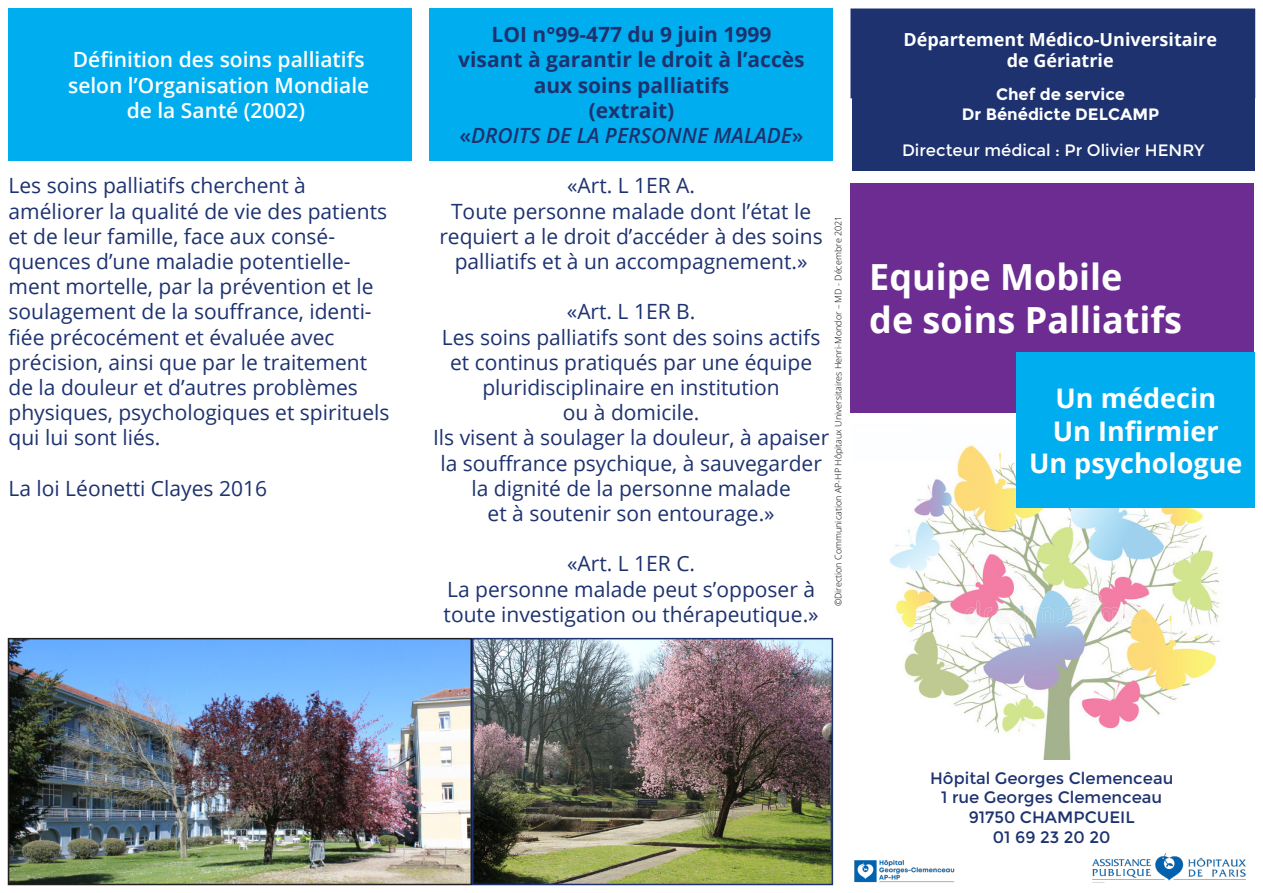
<style>
.page{position:relative;width:1263px;height:893px;background:#fff}
.page>*{position:absolute;margin:0;border:0;box-sizing:border-box;transform-origin:0 0}
.t1{font:700 36px "Open Sans";color:#fff}
.t2{font:700 27px "Open Sans";color:#fff}
.t3{font:21px/25.2px "Open Sans";color:#1d326f}
.t4{font:700 21px "Open Sans";color:#1d326f}
.t5{font:600 21px "Open Sans";color:#fff}
.t6{font:italic 600 21px "Open Sans";color:#1d326f}
.t7{font:700 18px "Open Sans";color:#fff}
.t8{font:16.5px "Montserrat";color:#1d326f}
.t9{font:16.5px "Montserrat";color:#fff}
.t10{font:700 16.5px "Montserrat";color:#fff}
.t11{font:300 9px "Open Sans";color:#000001}
.s1{font-style:normal}
</style>
<div class="page">
<div style="left:852px;top:81px;width:402px;height:90px;background:#1d326f"></div>
<img style="left:854px;top:859px;width:101px;height:24px">
<img style="left:1092px;top:854px;width:153px;height:29px">
<div style="left:850px;top:9px;width:405px;height:89px;background:#1d326f"></div>
<div style="left:850px;top:183px;width:404px;height:229px;background:#6c2c91"></div>
<div style="left:9px;top:9px;width:403px;height:152px;background:#00aeef"></div>
<div style="left:429px;top:9px;width:404px;height:152px;background:#00aeef"></div>
<img style="left:889px;top:445px;width:331px;height:315px">
<div style="left:1016px;top:352px;width:239px;height:156px;background:#00aeef"></div>
<img style="left:11px;top:641px;width:458px;height:241px">
<div style="left:8px;top:638px;width:464px;height:247px;border:2px solid #231f20"></div>
<img style="left:475px;top:641px;width:355px;height:241px">
<div style="left:472px;top:638px;width:361px;height:247px;border:2px solid #1d326f"></div>
<p class="t5" style="left:73px;top:45px;width:293px">Définition des soins palliatifs</p>
<p class="t5" style="left:68px;top:71px;width:303px">selon l’Organisation Mondiale</p>
<p class="t5" style="left:127px;top:96px;width:180px">de la Santé (2002)</p>
<p class="t3" style="left:9px;top:173px;width:299px">Les soins palliatifs cherchent à</p>
<p class="t3" style="left:9px;top:198px;width:380px">améliorer la qualité de vie des patients et de leur famille, face aux consé&shy;quences d’une maladie potentielle&shy;ment mortelle, par la prévention et le</p>
<p class="t3" style="left:9px;top:299px;width:365px">soulagement de la souffrance, identi&shy;fiée précocément et évaluée avec</p>
<p class="t3" style="left:9px;top:349px;width:360px">précision, ainsi que par le traitement de la douleur et d’autres problèmes</p>
<p class="t3" style="left:9px;top:399px;width:382px">physiques, psychologiques et spirituels qui lui sont liés.</p>
<p class="t3" style="left:9px;top:475px;width:260px">La loi Léonetti Clayes 2016</p>
<p class="t4" style="left:492px;top:20px;width:281px">LOI n°99-477 du 9 juin 1999</p>
<p class="t4" style="left:458px;top:45px;width:348px">visant à garantir le droit à l’accès</p>
<p class="t4" style="left:534px;top:70px;width:197px">aux soins palliatifs</p>
<p class="t4" style="left:589px;top:95px;width:87px">(extrait)</p>
<p class="t6" style="left:459px;top:121px;width:346px"><span class="s1">«</span>DROITS DE LA PERSONNE MALADE<span class="s1">»</span></p>
<p class="t3" style="left:567px;top:173px;width:130px">«Art. L 1ER A.</p>
<p class="t3" style="left:451px;top:198px;width:362px">Toute personne malade dont l’état le</p>
<p class="t3" style="left:439px;top:223px;width:385px">requiert a le droit d’accéder à des soins</p>
<p class="t3" style="left:455px;top:248px;width:354px">palliatifs et à un accompagnement.»</p>
<p class="t3" style="left:567px;top:299px;width:130px">«Art. L 1ER B.</p>
<p class="t3" style="left:442px;top:324px;width:380px">Les soins palliatifs sont des soins actifs</p>
<p class="t3" style="left:450px;top:349px;width:364px">et continus pratiqués par une équipe</p>
<p class="t3" style="left:482px;top:374px;width:299px">pluridisciplinaire en institution</p>
<p class="t3" style="left:563px;top:399px;width:138px">ou à domicile.</p>
<p class="t3" style="left:433px;top:425px;width:398px">Ils visent à soulager la douleur, à apaiser</p>
<p class="t3" style="left:440px;top:450px;width:383px">la souffrance psychique, à sauvegarder</p>
<p class="t3" style="left:471px;top:475px;width:321px">la dignité de la personne malade</p>
<p class="t3" style="left:488px;top:500px;width:289px">et à soutenir son entourage.»</p>
<p class="t3" style="left:567px;top:551px;width:130px">«Art. L 1ER C.</p>
<p class="t3" style="left:447px;top:576px;width:369px">La personne malade peut s’opposer à</p>
<p class="t3" style="left:444px;top:601px;width:377px">toute investigation ou thérapeutique.»</p>
<p class="t11" style="left:832px;top:606px;width:392px;rotate:-90deg">©Direction Communication AP-HP Hôpitaux Universitaires Henri-Mondor – MD - Décembre 2021</p>
<p class="t7" style="left:903px;top:26px;width:315px">Département Médico-Universitaire</p>
<p class="t7" style="left:1007px;top:48px;width:109px">de Gériatrie</p>
<p class="t10" style="left:996px;top:85px;width:131px">Chef de service</p>
<p class="t10" style="left:962px;top:105px;width:199px">Dr Bénédicte DELCAMP</p>
<p class="t9" style="left:902px;top:140px;width:304px">Directeur médical : Pr Olivier HENRY</p>
<p class="t1" style="left:869px;top:251px;width:255px">Equipe Mobile</p>
<p class="t1" style="left:869px;top:295px;width:314px">de soins Palliatifs</p>
<p class="t2" style="left:1055px;top:379px;width:162px">Un médecin</p>
<p class="t2" style="left:1053px;top:412px;width:167px">Un Infirmier</p>
<p class="t2" style="left:1029px;top:444px;width:215px">Un psychologue</p>
<p class="t8" style="left:930px;top:768px;width:245px">Hôpital Georges Clemenceau</p>
<p class="t8" style="left:941px;top:788px;width:223px">1 rue Georges Clemenceau</p>
<p class="t8" style="left:969px;top:808px;width:168px">91750 CHAMPCUEIL</p>
<p class="t8" style="left:993px;top:828px;width:119px">01 69 23 20 20</p>
</div>
